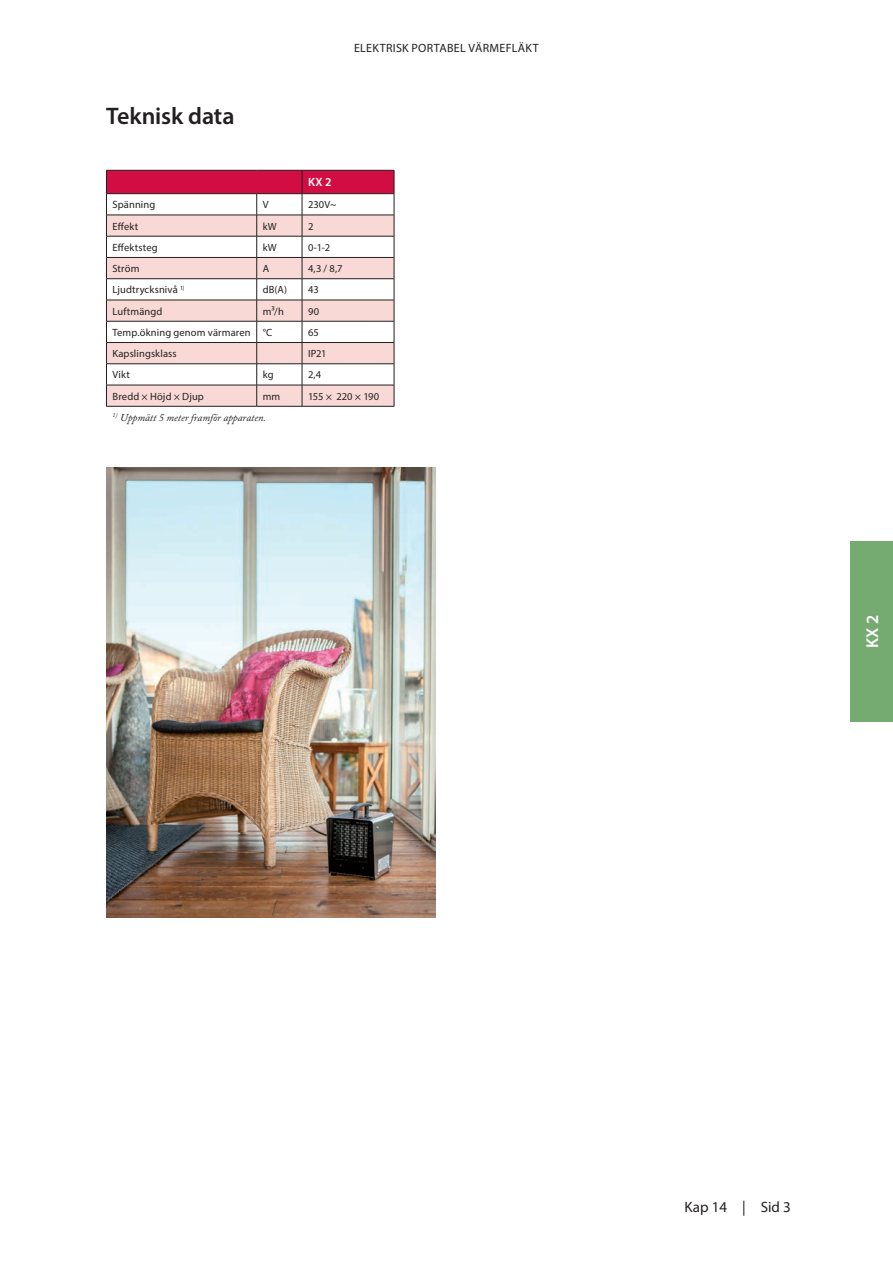
<style>
.page{position:relative;width:893px;height:1263px;background:#fff}
.page>*{position:absolute;margin:0;border:0;box-sizing:border-box;transform-origin:0 0}
.Mell2_-_Svart{font:600 24px "Myriad Pro";letter-spacing:-.01em;color:#231f20}
.t1{font:600 17.25px "Myriad Pro";color:#fff}
.t2{font:15px "Myriad Pro";color:#231f20}
.TOP{font:12px "Myriad Pro";letter-spacing:.025em;color:#231f20}
.Tabell_-_rubrik_1{font:600 12px "Myriad Pro";color:#fff}
.Tabell_-_bröd_-_väns{font:10.5px "Myriad Pro";letter-spacing:.01em;color:#231f20}
.fotnot_-_kursiv{font:italic 10.5px "Adobe Caslon Pro";color:#231f20}
.Tabell_-_bröd_-_väns-2{font:10.5px "Myriad Pro";letter-spacing:-.01em;color:#231f20}
</style>
<div class="page">
<img style="left:106px;top:468px;width:330px;height:450px">
<svg style="left:106px;top:170px;width:289px;height:236px"></svg>
<hr style="left:106px;top:406px;width:151px;height:1px;background:#231f20">
<hr style="left:257px;top:406px;width:45px;height:1px;background:#231f20">
<hr style="left:302px;top:406px;width:92px;height:1px;background:#231f20">
<div style="left:850px;top:541px;width:43px;height:181px;background:#75aa70"></div>
<p class="Mell2_-_Svart" style="left:106px;top:101px;width:130px">Teknisk data</p>
<p class="TOP" style="left:354px;top:40px;width:186px">ELEKTRISK PORTABEL VÄRMEFLÄKT</p>
<p class="Tabell_-_rubrik_1" style="left:308px;top:175px;width:25px">KX 2</p>
<p class="Tabell_-_bröd_-_väns" style="left:112px;top:198px;width:44px">Spänning</p>
<p class="Tabell_-_bröd_-_väns" style="left:263px;top:198px;width:7px">V</p>
<p class="Tabell_-_bröd_-_väns" style="left:308px;top:198px;width:30px">230V~</p>
<p class="Tabell_-_bröd_-_väns" style="left:112px;top:219px;width:27px">Effekt</p>
<p class="Tabell_-_bröd_-_väns" style="left:263px;top:219px;width:16px">kW</p>
<p class="Tabell_-_bröd_-_väns" style="left:308px;top:219px;width:7px">2</p>
<p class="Tabell_-_bröd_-_väns" style="left:112px;top:241px;width:47px">Effektsteg</p>
<p class="Tabell_-_bröd_-_väns" style="left:263px;top:241px;width:16px">kW</p>
<p class="Tabell_-_bröd_-_väns" style="left:308px;top:241px;width:24px">0-1-2</p>
<p class="Tabell_-_bröd_-_väns" style="left:112px;top:262px;width:28px">Ström</p>
<p class="Tabell_-_bröd_-_väns" style="left:263px;top:262px;width:8px">A</p>
<p class="Tabell_-_bröd_-_väns" style="left:308px;top:262px;width:36px">4,3 / 8,7</p>
<p class="Tabell_-_bröd_-_väns" style="left:112px;top:283px;width:74px">Ljudtrycksnivå <sup>1)</sup></p>
<p class="Tabell_-_bröd_-_väns" style="left:263px;top:283px;width:26px">dB(A)</p>
<p class="Tabell_-_bröd_-_väns" style="left:308px;top:283px;width:12px">43</p>
<p class="Tabell_-_bröd_-_väns" style="left:112px;top:305px;width:52px">Luftmängd</p>
<p class="Tabell_-_bröd_-_väns" style="left:263px;top:305px;width:23px">m³/h</p>
<p class="Tabell_-_bröd_-_väns" style="left:308px;top:305px;width:13px">90</p>
<p class="Tabell_-_bröd_-_väns" style="left:112px;top:326px;width:140px">Temp.ökning genom värmaren</p>
<p class="Tabell_-_bröd_-_väns" style="left:263px;top:326px;width:11px">°C</p>
<p class="Tabell_-_bröd_-_väns" style="left:308px;top:326px;width:12px">65</p>
<p class="Tabell_-_bröd_-_väns" style="left:112px;top:347px;width:66px">Kapslingsklass</p>
<p class="Tabell_-_bröd_-_väns" style="left:308px;top:347px;width:20px">IP21</p>
<p class="Tabell_-_bröd_-_väns" style="left:112px;top:368px;width:19px">Vikt</p>
<p class="Tabell_-_bröd_-_väns" style="left:263px;top:368px;width:12px">kg</p>
<p class="Tabell_-_bröd_-_väns" style="left:308px;top:368px;width:15px">2,4</p>
<p class="Tabell_-_bröd_-_väns" style="left:112px;top:390px;width:93px">Bredd × Höjd × Djup</p>
<p class="Tabell_-_bröd_-_väns" style="left:263px;top:390px;width:19px">mm</p>
<p class="Tabell_-_bröd_-_väns-2" style="left:308px;top:390px;width:73px">155 × 220 × 190</p>
<p class="fotnot_-_kursiv" style="left:112px;top:411px;width:155px"><sup>1)</sup> Uppmätt 5 meter framför apparaten.</p>
<h2 class="t1" style="left:861px;top:648px;width:35px;rotate:-90deg">KX 2</h2>
<h3 class="t2" style="left:684px;top:1197px;width:108px">Kap 14 | Sid 3</h3>
</div>
